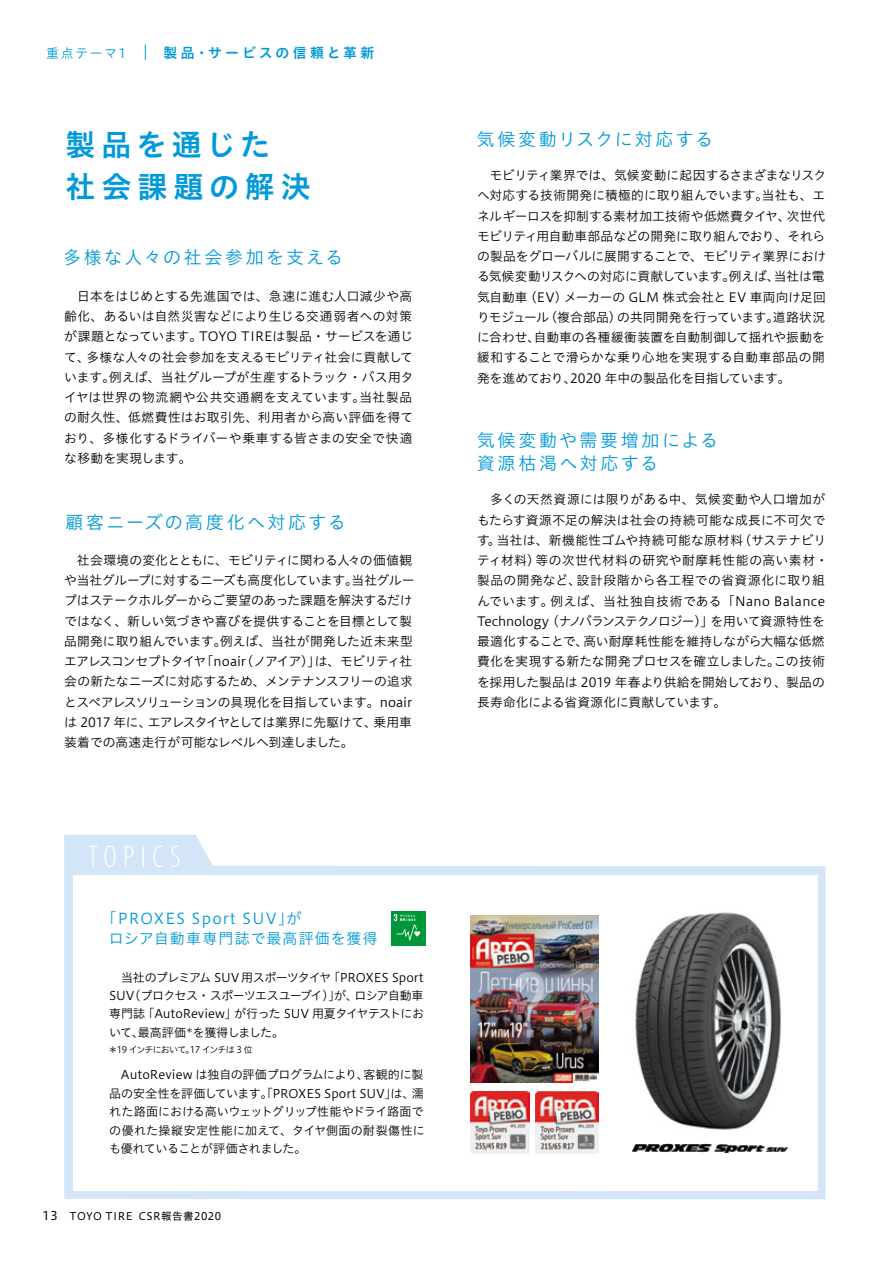
<style>
.page{position:relative;width:893px;height:1263px;background:#fff}
.page>*{position:absolute;margin:0;border:0;box-sizing:border-box;transform-origin:0 0}
.t1{font:300 condensed 31.5px "Myriad Pro";letter-spacing:.2em;color:#fff}
.t2{font:30px "Hiragino UD Sans Std W6";letter-spacing:.185em;color:#0099d9}
.t3{font:18px/22.5px "Hiragino UD Sans Std W3";letter-spacing:.135em;color:#0099d9}
.t4{font:18px "Hiragino UD Sans Std W3";letter-spacing:.11em;color:#0099d9}
.t5{font:15px/20.2px "Hiragino UD Sans Std W3";letter-spacing:.08em;color:#0099d9}
.t6{font:13.95px "Hiragino UD Sans Std W6";letter-spacing:.215em;color:#0099d9}
.t7{font:12.9px "Hiragino UD Sans Std W3";letter-spacing:.11em;color:#0099d9}
.t8{font:12.75px/20.2px "Hiragino UD Sans Std W3";letter-spacing:-.005em;color:#000}
.t9{font:12.75px/20.2px "Hiragino UD Sans Std W3";letter-spacing:-.025em;color:#000}
.t10{font:12px/18.5px "Hiragino UD Sans Std W3";letter-spacing:-.005em;color:#000;text-align:justify}
.t11{font:10.5px "Hiragino UD Sans Std W4";letter-spacing:.05em;color:#000}
.t12{font:9px "Hiragino UD Sans Std W3";letter-spacing:-.085em;color:#000}
.s1{font-size:12px}
</style>
<div class="page">
<svg style="left:145px;top:44px;width:1px;height:16px"></svg>
<svg style="left:64px;top:835px;width:761px;height:364px;fill:#d3e6f7"></svg>
<div style="left:73px;top:875px;width:744px;height:316px;background:#fff"></div>
<div style="left:391px;top:911px;width:35px;height:35px;background:#00973b"></div>
<svg style="left:393px;top:914px;width:28px;height:27px"></svg>
<img style="left:470px;top:915px;width:128px;height:168px">
<img style="left:470px;top:1091px;width:60px;height:62px">
<img style="left:536px;top:1091px;width:62px;height:62px">
<img style="left:635px;top:912px;width:146px;height:218px">
<img style="left:632px;top:1143px;width:156px;height:10px">
<p class="t7" style="left:46px;top:43px;width:82px">重点テーマ1</p>
<p class="t6" style="left:163px;top:42px;width:213px">製品・サービスの信頼と革新</p>
<h2 class="t2" style="left:65px;top:121px;width:206px">製品を通じた</h2>
<h3 class="t4" style="left:477px;top:125px;width:238px">気候変動リスクに対応する</h3>
<h2 class="t2" style="left:65px;top:163px;width:247px">社会課題の解決</h2>
<p class="t8" style="left:477px;top:164px;width:351px">　モビリティ業界では、気候変動に起因するさまざまなリスクへ対応する技術開発に積極的に取り組んでいます。当社も、エネルギーロスを抑制する素材加工技術や低燃費タイヤ、次世代モビリティ用自動車部品などの開発に取り組んでおり、それらの製品をグローバルに展開することで、モビリティ業界における気候変動リスクへの対応に貢献しています。例えば、当社は電気自動車（EV）メーカーの GLM 株式会社と EV 車両向け足回りモジュール（複合部品）の共同開発を行っています。道路状況に合わせ、自動車の各種緩衝装置を自動制御して揺れや振動を緩和することで滑らかな乗り心地を実現する自動車部品の開発を進めており、2020 年中の製品化を目指しています。</p>
<h3 class="t3" style="left:63px;top:245px;width:282px">多様な人々の社会参加を支える</h3>
<p class="t8" style="left:64px;top:285px;width:351px;text-align:justify">　日本をはじめとする先進国では、急速に進む人口減少や高齢化、あるいは自然災害などにより生じる交通弱者への対策が課題となっています。TOYO TIREは製品・サービスを通じて、多様な人々の社会参加を支えるモビリティ社会に貢献しています。例えば、当社グループが生産するトラック・バス用タイヤは世界の物流網や公共交通網を支えています。当社製品の耐久性、低燃費性はお取引先、利用者から高い評価を得ており、多様化するドライバーや乗車する皆さまの安全で快適な移動を実現します。</p>
<h3 class="t3" style="left:477px;top:428px;width:243px">気候変動や需要増加による資源枯渇へ対応する</h3>
<h3 class="t3" style="left:65px;top:510px;width:282px">顧客ニーズの高度化へ対応する</h3>
<p class="t9" style="left:64px;top:549px;width:352px">　社会環境の変化とともに、モビリティに関わる人々の価値観や当社グループに対するニーズも高度化しています。当社グループはステークホルダーからご要望のあった課題を解決するだけではなく、新しい気づきや喜びを提供することを目標として製品開発に取り組んでいます。例えば、当社が開発した近未来型エアレスコンセプトタイヤ「noair（ノアイア）」は、モビリティ社会の新たなニーズに対応するため、メンテナンスフリーの追求とスペアレスソリューションの具現化を目指しています。noairは 2017 年に、エアレスタイヤとしては業界に先駆けて、乗用車装着での高速走行が可能なレベルへ到達しました。</p>
<h1 class="t1" style="left:88px;top:837px;width:94px">TOPICS</h1>
<p class="t5" style="left:109px;top:907px;width:270px;text-indent:-7px">「PROXES Sport SUV」が<br>ロシア自動車専門誌で最高評価を獲得</p>
<p class="t10" style="left:109px;top:967px;width:316px">　当社のプレミアム SUV用スポーツタイヤ「PROXES Sport SUV（プロクセス・スポーツエスユーブイ）｣が、ロシア自動車専門誌「AutoReview」が行った SUV 用夏タイヤテストにおいて、最高評価<sup>＊</sup>を獲得しました。</p>
<p class="t12" style="left:109px;top:1042px;width:146px">＊19 インチにおいて。17 インチは 3 位</p>
<p class="t10" style="left:109px;top:1065px;width:317px;text-indent:12px">AutoReview は独自の評価プログラムにより、客観的に製品の安全性を評価しています。「PROXES Sport SUV」は、濡れた路面における高いウェットグリップ性能やドライ路面での優れた操縦安定性能に加えて、タイヤ側面の耐裂傷性にも優れていることが評価されました。</p>
<p class="t11" style="left:43px;top:1208px;width:180px"><span class="s1">13</span> TOYO TIRE CSR報告書2020</p>
<p class="t8" style="left:477px;top:489px;width:353px">　多くの天然資源には限りがある中、気候変動や人口増加がもたらす資源不足の解決は社会の持続可能な成長に不可欠です｡当社は、新機能性ゴムや持続可能な原材料（サステナビリティ材料）等の次世代材料の研究や耐摩耗性能の高い素材・製品の開発など、設計段階から各工程での省資源化に取り組んでいます。例えば、当社独自技術である「Nano Balance<br>Technology（ナノバランステクノロジー）」を用いて資源特性を最適化することで、高い耐摩耗性能を維持しながら大幅な低燃費化を実現する新たな開発プロセスを確立しました。この技術を採用した製品は 2019 年春より供給を開始しており、製品の長寿命化による省資源化に貢献しています。</p>
</div>
